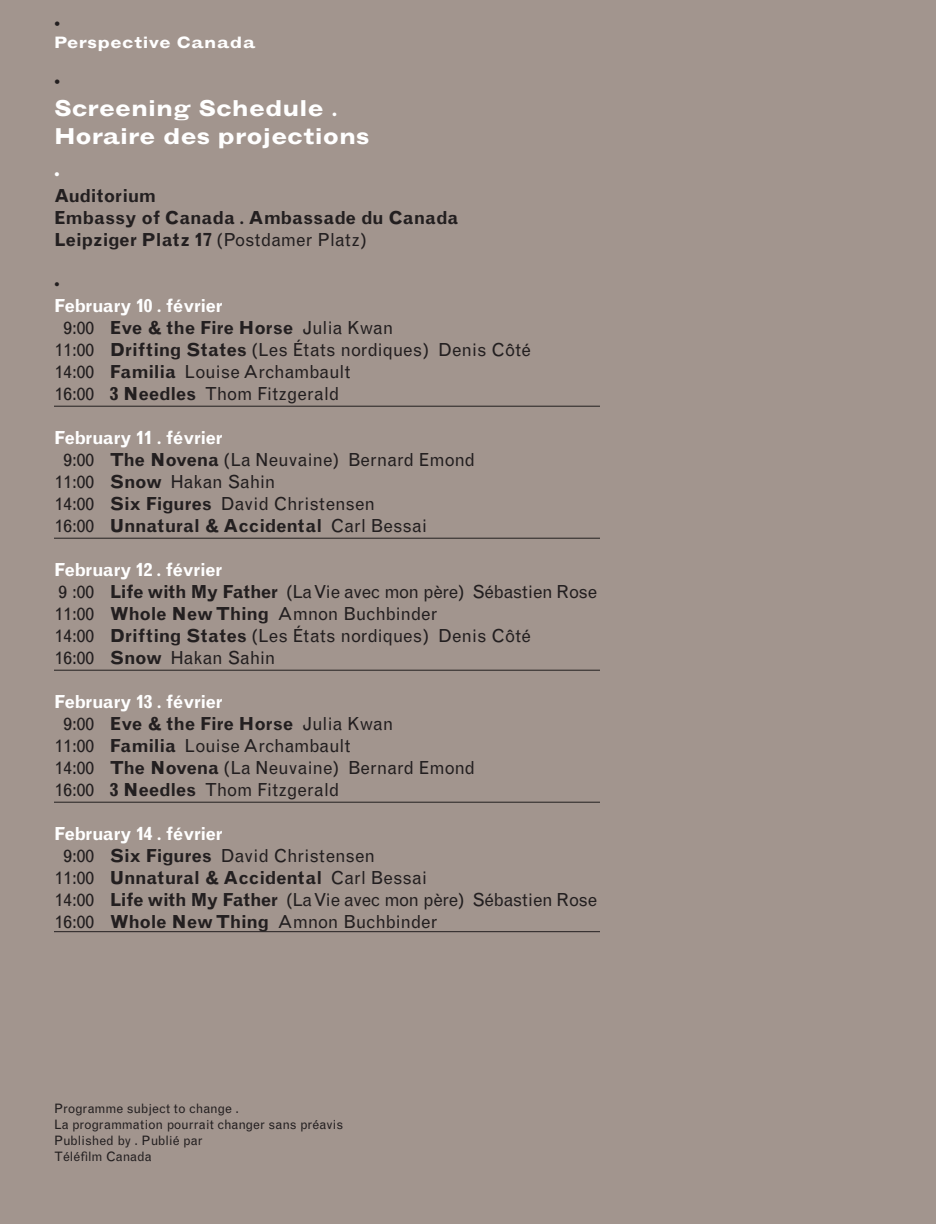
<style>
.page{position:relative;width:936px;height:1224px;background:#a2958e}
.page>*{position:absolute;margin:0;border:0;box-sizing:border-box;transform-origin:0 0}
.t1{font:700 expanded 23px/28px "Grotesque";color:#fff}
.t2{font:18px/22px "Grotesque";letter-spacing:-.005em;color:#231f20}
.t3{font:700 18px/22px "Grotesque";color:#231f20}
.t4{font:700 18px "Grotesque";letter-spacing:-.025em;color:#fff}
.t5{font:18px "Grotesque";letter-spacing:-.025em;color:#231f20}
.t6{font:700 expanded 16.4px "Grotesque";letter-spacing:.02em;color:#fff}
.t7{font:16.4px "Grotesque";color:#fff}
.t8{font:16.4px "Grotesque";color:#231f20}
.t9{font:13px/16px "Grotesque";letter-spacing:-.005em;color:#231f20}
.s1{font-family:"Gill Sans";font-stretch:condensed}
.s2{font-weight:400}
.s3{font-weight:700}
.s4{font-weight:700;color:#fff}
.s5{font-family:"Gill Sans";font-weight:700;font-stretch:condensed;color:#fff}
</style>
<div class="page">
<hr style="left:54px;top:406px;width:546px;height:1px;background:#231f20">
<hr style="left:54px;top:538px;width:546px;height:1px;background:#231f20">
<hr style="left:54px;top:670px;width:546px;height:1px;background:#231f20">
<hr style="left:54px;top:802px;width:546px;height:1px;background:#231f20">
<hr style="left:54px;top:931px;width:546px;height:1px;background:#231f20">
<p class="t2" style="left:54px;top:14px;width:8px">•</p>
<p class="t6" style="left:54px;top:37px;width:203px">Perspective Canada</p>
<p class="t2" style="left:54px;top:72px;width:8px">•</p>
<p class="t1" style="left:54px;top:96px;width:317px">Screening Schedule <span class="s1">.<br></span>Horaire des projections</p>
<p class="t7" style="left:54px;top:168px;width:7px">•</p>
<p class="t3" style="left:54px;top:186px;width:406px">Auditorium<br>Embassy of Canada <span class="s1">.</span> Ambassade du Canada<br>Leipziger Platz 17 <span class="s2">(Postdamer Platz)</span></p>
<p class="t8" style="left:54px;top:278px;width:7px">•</p>
<p class="t4" style="left:54px;top:299px;width:170px">February 10 <span class="s1">.</span> février</p>
<p class="t3" style="left:63px;top:318px;width:332px"><span class="s2">9:00</span> Eve &amp; the Fire Horse <span class="s2">Julia Kwan</span></p>
<p class="t2" style="left:55px;top:340px;width:478px">11:00 <span class="s3">Drifting States</span> (Les États nordiques) Denis Côté</p>
<p class="t2" style="left:55px;top:362px;width:297px">14:00 <span class="s3">Familia</span> Louise Archambault</p>
<p class="t2" style="left:55px;top:384px;width:286px">16:00 <span class="s3">3 Needles</span> Thom Fitzgerald</p>
<p class="t4" style="left:54px;top:431px;width:170px">February 11 <span class="s1">.</span> février</p>
<p class="t2" style="left:63px;top:450px;width:413px">9:00 <span class="s3">The Novena</span> (La Neuvaine) Bernard Emond</p>
<p class="t2" style="left:55px;top:472px;width:222px">11:00 <span class="s3">Snow</span> Hakan Sahin</p>
<p class="t2" style="left:55px;top:494px;width:322px">14:00 <span class="s3">Six Figures</span> David Christensen</p>
<p class="t3" style="left:55px;top:516px;width:374px"><span class="s2">16:00</span> Unnatural &amp; Accidental <span class="s2">Carl Bessai</span></p>
<p class="t2" style="left:54px;top:560px;width:545px"><span class="s4">February 12</span> <span class="s5">.</span> <span class="s4">février<br></span>9 :00 <span class="s3">Life with My Father</span> (La Vie avec mon père) Sébastien Rose 11:00 <span class="s3">Whole New Thing</span> Amnon Buchbinder<br>14:00 <span class="s3">Drifting States</span> (Les États nordiques) Denis Côté<br>16:00 <span class="s3">Snow</span> Hakan Sahin</p>
<p class="t4" style="left:54px;top:695px;width:170px">February 13 <span class="s1">.</span> février</p>
<p class="t3" style="left:63px;top:714px;width:332px"><span class="s2">9:00</span> Eve &amp; the Fire Horse <span class="s2">Julia Kwan</span></p>
<p class="t2" style="left:55px;top:736px;width:297px">11:00 <span class="s3">Familia</span> Louise Archambault</p>
<p class="t2" style="left:55px;top:758px;width:422px">14:00 <span class="s3">The Novena</span> (La Neuvaine) Bernard Emond</p>
<p class="t2" style="left:55px;top:780px;width:286px">16:00 <span class="s3">3 Needles</span> Thom Fitzgerald</p>
<p class="t4" style="left:54px;top:827px;width:170px">February 14 <span class="s1">.</span> février</p>
<p class="t2" style="left:63px;top:846px;width:313px">9:00 <span class="s3">Six Figures</span> David Christensen</p>
<p class="t3" style="left:55px;top:868px;width:374px"><span class="s2">11:00</span> Unnatural &amp; Accidental <span class="s2">Carl Bessai</span></p>
<p class="t5" style="left:55px;top:893px;width:544px">14:00 <span class="s3">Life with My Father</span> (La Vie avec mon père) Sébastien Rose</p>
<p class="t2" style="left:55px;top:912px;width:384px">16:00 <span class="s3">Whole New Thing</span> Amnon Buchbinder</p>
<p class="t9" style="left:54px;top:1102px;width:291px">Programme subject to change .<br>La programmation pourrait changer sans préavis<br>Published by . Publié par<br>Téléfilm Canada</p>
</div>
